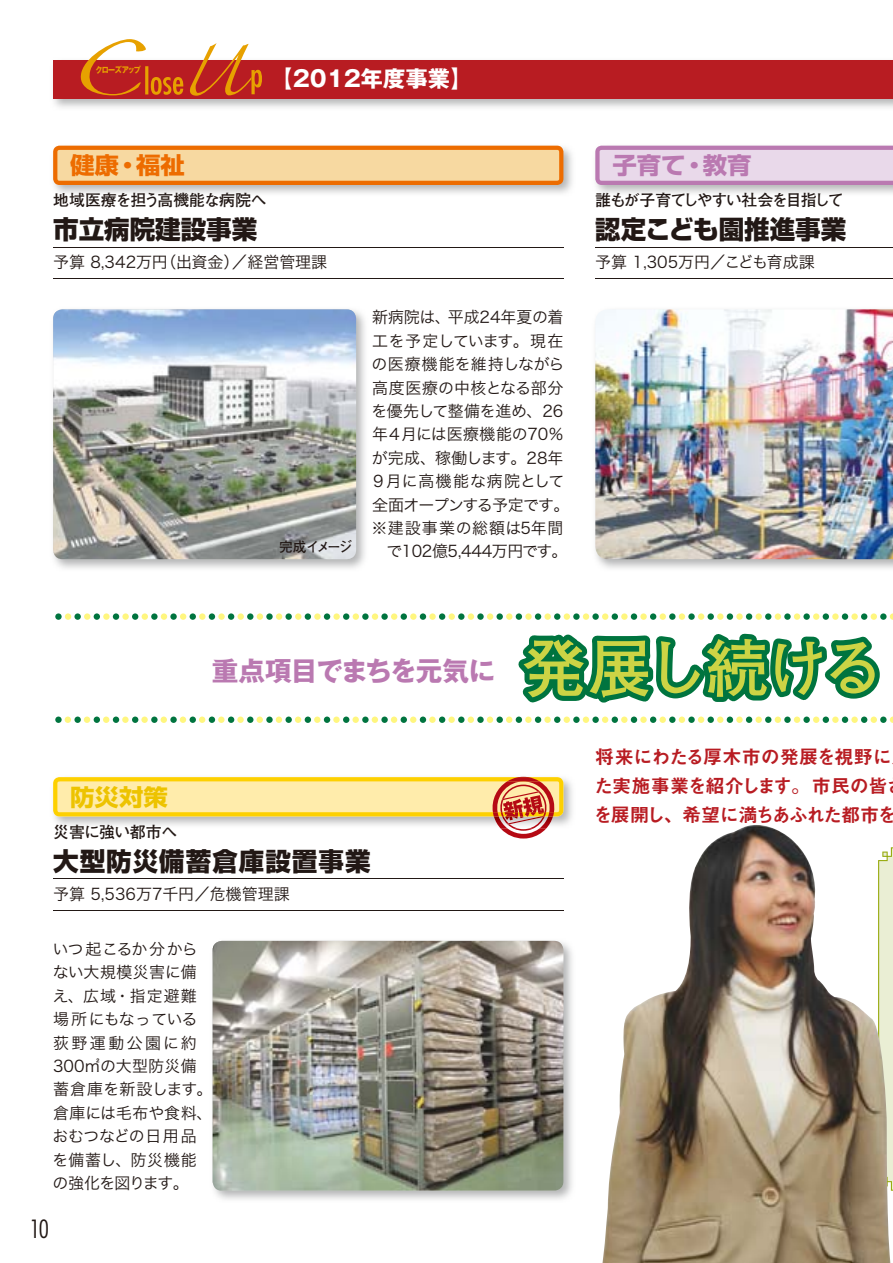
<style>
.page{position:relative;width:893px;height:1263px;background:#fff}
.page>*{position:absolute;margin:0;border:0;box-sizing:border-box;transform-origin:0 0}
.t1{font:700 63.75px "Futo Go B101 Pro";letter-spacing:-.08em;color:#ccd445}
.t2{font:700 26.55px "Gothic MB101 Pro";letter-spacing:-.035em;color:#ba79b1}
.t3{font:800 25.5px "Shin Go Pro";color:#221815}
.t4{font:800 25.5px "Shin Go Pro";letter-spacing:.04em;color:#221815}
.t5{font:300 condensed 24.45px "Futura";color:#221815}
.t6{font:700 23.25px "Shin Go Pro";color:#ba79b1;scale:1.05 1}
.t7{font:700 23.25px "Shin Go Pro";color:#ed6c00;scale:1.05 1}
.t8{font:700 23.25px "Shin Go Pro";color:#edc300;scale:1.05 1}
.t9{font:700 22.35px "Gothic MB101 Pro";letter-spacing:-.12em;color:#fff}
.t10{font:19.2px/28.7px "Midashi Go Pro MB31";letter-spacing:-.04em;color:#b81c22}
.t11{font:15.9px "Hira Kaku Pro W3";color:#221815}
.t12{font:15.9px/23.4px "Hira Kaku Pro W3";letter-spacing:.02em;color:#221815}
.t13{font:700 15.9px "Futo Go B101 Pro";letter-spacing:-.075em;color:#221815}
.t14{font:15.9px "Hira Kaku Pro W3";letter-spacing:-.02em;color:#221815}
.t15{font:700 15.9px "Futo Go B101 Pro";letter-spacing:-.02em;color:#221815}
.t16{font:15.9px "Hira Kaku Pro W3";letter-spacing:-.025em;color:#221815}
.t17{font:15.9px "Hira Kaku Pro W3";letter-spacing:-.055em;color:#221815}
.t18{font:15.9px "Hira Kaku Pro W3";letter-spacing:.035em;color:#221815}
.t19{font:15.9px "Hira Kaku Pro W3";letter-spacing:.045em;color:#221815}
.t20{font:700 15.9px "Futo Go B101 Pro";letter-spacing:-.035em;color:#221815}
.t21{font:700 13.8px "Futo Go B101 Pro";letter-spacing:-.135em;color:#221815}
.t22{font:700 8.55px "Gothic MB101 Pro";letter-spacing:-.1em;color:#e7a100;scale:.83 1}
</style>
<div class="page">
<svg style="left:890px;top:847px;width:3px;height:344px"></svg>
<img style="left:55px;top:311px;width:310px;height:258px">
<img style="left:53px;top:309px;width:303px;height:250px">
<svg style="left:595px;top:146px;width:298px;height:39px;background:#dec3dd"></svg>
<img style="left:54px;top:145px;width:518px;height:49px">
<svg style="left:53px;top:146px;width:510px;height:39px;background:#f4c07d"></svg>
<img style="left:54px;top:776px;width:518px;height:50px">
<div style="left:53px;top:60px;width:840px;height:39px;background:#b81c22"></div>
<svg style="left:77px;top:39px;width:185px;height:57px"></svg>
<hr style="left:595px;top:247px;width:298px;height:1px;background:#221815">
<hr style="left:53px;top:247px;width:510px;height:1px;background:#221815">
<hr style="left:53px;top:878px;width:510px;height:1px;background:#221815">
<svg style="left:55px;top:613px;width:838px;height:110px"></svg>
<hr style="left:595px;top:278px;width:298px;height:1px;background:#221815">
<hr style="left:53px;top:278px;width:510px;height:1px;background:#221815">
<hr style="left:53px;top:910px;width:510px;height:1px;background:#221815">
<img style="left:212px;top:940px;width:360px;height:260px">
<img style="left:213px;top:941px;width:350px;height:249px">
<img style="left:595px;top:309px;width:298px;height:250px">
<img style="left:602px;top:825px;width:288px;height:438px">
<img style="left:494px;top:817px;width:59px;height:12px">
<svg style="left:501px;top:829px;width:45px;height:9px"></svg>
<img style="left:502px;top:817px;width:43px;height:12px">
<img style="left:507px;top:817px;width:37px;height:8px">
<svg style="left:53px;top:777px;width:510px;height:40px;background:#fad980"></svg>
<p class="t22" style="left:96px;top:63px;width:56px">クローズアップ</p>
<h3 class="t9" style="left:270px;top:60px;width:204px">【２０１２年度事業】</h3>
<h3 class="t7" style="left:70px;top:147px;width:111px">健康・福祉</h3>
<h3 class="t6" style="left:612px;top:147px;width:134px">子育て・教育</h3>
<p class="t15" style="left:53px;top:188px;width:215px">地域医療を担う高機能な病院へ</p>
<h3 class="t3" style="left:53px;top:209px;width:206px">市立病院建設事業</h3>
<p class="t11" style="left:53px;top:248px;width:275px">予算 8,342万円（出資金）／経営管理課</p>
<p class="t21" style="left:279px;top:536px;width:75px">完成イメージ</p>
<p class="t11" style="left:372px;top:303px;width:193px">新病院は、平成24年夏の着</p>
<p class="t11" style="left:372px;top:327px;width:193px">工を予定しています。現在</p>
<p class="t12" style="left:372px;top:351px;width:194px">の医療機能を維持しながら</p>
<p class="t11" style="left:372px;top:373px;width:193px">高度医療の中核となる部分</p>
<p class="t16" style="left:371px;top:397px;width:193px">を優先して整備を進め、26</p>
<p class="t11" style="left:372px;top:420px;width:193px">年４月には医療機能の70％</p>
<p class="t11" style="left:372px;top:444px;width:193px">が完成、稼働します。28年</p>
<p class="t18" style="left:371px;top:467px;width:195px">９月に高機能な病院として</p>
<p class="t17" style="left:372px;top:490px;width:199px">全面オープンする予定です。</p>
<p class="t19" style="left:371px;top:514px;width:193px">※建設事業の総額は5年間</p>
<p class="t14" style="left:386px;top:537px;width:183px">で102億5,444万円です。</p>
<p class="t13" style="left:595px;top:188px;width:250px">誰もが子育てしやすい社会を目指して</p>
<h3 class="t3" style="left:595px;top:209px;width:252px">認定こども園推進事業</h3>
<p class="t11" style="left:595px;top:248px;width:221px">予算 1,305万円／こども育成課</p>
<h3 class="t8" style="left:70px;top:778px;width:95px">防災対策</h3>
<h2 class="t2" style="left:212px;top:649px;width:285px">重点項目でまちを元気に</h2>
<p class="t20" style="left:53px;top:819px;width:126px">災害に強い都市へ</p>
<h3 class="t4" style="left:53px;top:841px;width:319px">大型防災備蓄倉庫設置事業</h3>
<p class="t11" style="left:53px;top:879px;width:238px">予算 5,536万7千円／危機管理課</p>
<p class="t12" style="left:52px;top:936px;width:162px">いつ起こるか分からない大規模災害に備え、広域・指定避難場所にもなっている荻野運動公園に約<br>300㎡の大型防災備蓄倉庫を新設します。倉庫には毛布や食料、おむつなどの日用品を備蓄し、防災機能の強化を図ります。</p>
<h3 class="t5" style="left:30px;top:1213px;width:21px">10</h3>
<h1 class="t1" style="left:522px;top:617px;width:364px">発展し続ける</h1>
<p class="t10" style="left:593px;top:740px;width:305px">将来にわたる厚木市の発展を視野にた実施事業を紹介します。市民の皆を展開し、希望に満ちあふれた都市を</p>
</div>
